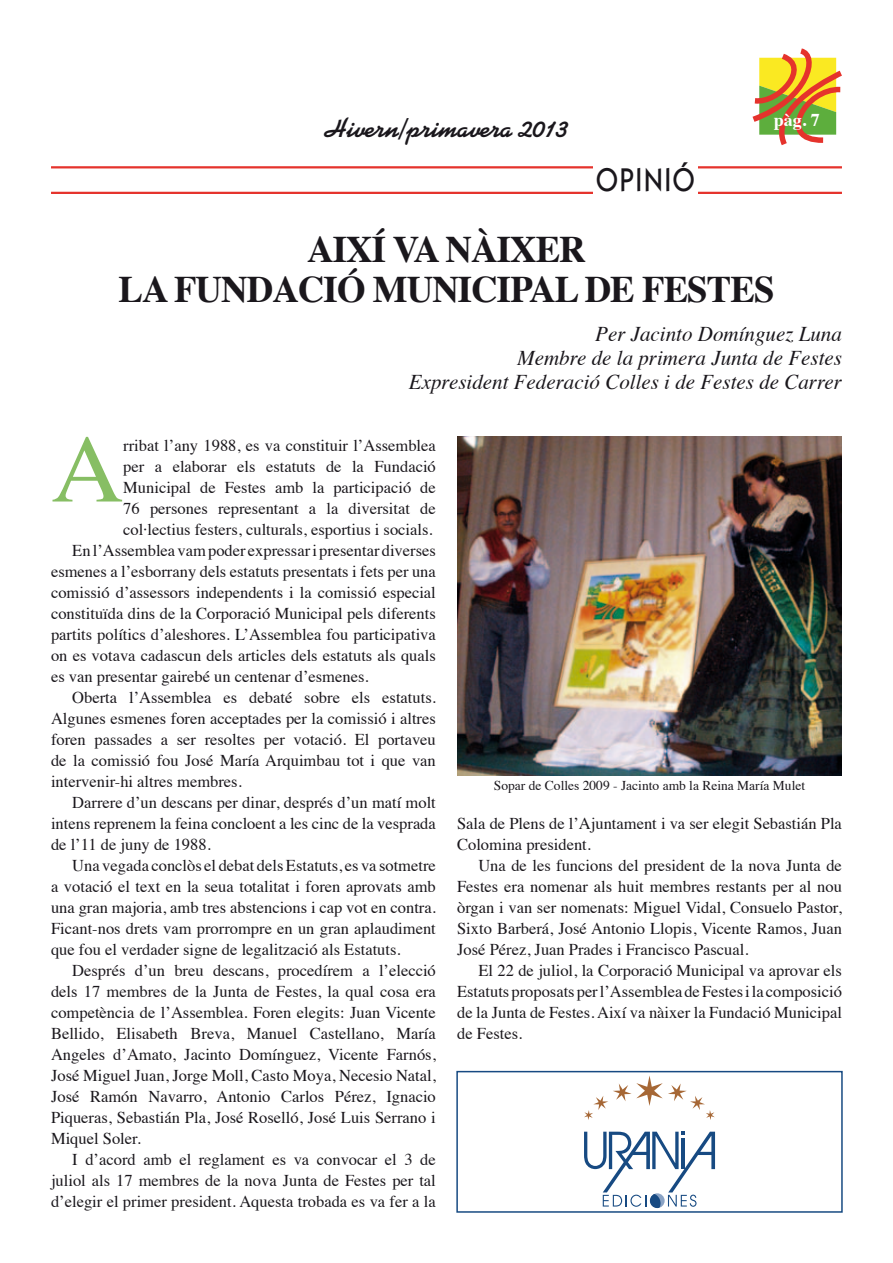
<style>
.page{position:relative;width:893px;height:1263px;background:#fff}
.page>*{position:absolute;margin:0;border:0;box-sizing:border-box;transform-origin:0 0}
.t1{font:96px "Times";color:#87be64;scale:1.05 1}
.t2{font:700 37.5px "Times";letter-spacing:-.025em;color:#1a171c}
.t3{font:500 33px "Itc Kabel";color:#1a171c;scale:.85 1}
.t4{font:700 27px "Kaufmann BT";color:#1a171c}
.t5{font:italic 21px/24px "Times";color:#1a171c;text-align:right}
.t6{font:700 18px "Times";color:#fff}
.t7{font:16.5px/21px "Times";color:#1a171c;text-align:justify}
.t8{font:13.5px "Times";color:#1a171c}
</style>
<div class="page">
<svg style="left:752px;top:48px;width:90px;height:98px"></svg>
<hr style="left:51px;top:166px;width:791px;height:2px;background:#e5332c">
<hr style="left:51px;top:192px;width:791px;height:2px;background:#e5332c">
<div style="left:593px;top:164px;width:104px;height:34px;background:#fff"></div>
<img style="left:457px;top:437px;width:385px;height:338px">
<div style="left:456px;top:1071px;width:387px;height:142px;background:#fff;border:2px solid #174a82"></div>
<svg style="left:584px;top:1076px;width:131px;height:44px"></svg>
<svg style="left:584px;top:1132px;width:131px;height:76px"></svg>
<h3 class="t4" style="left:324px;top:112px;width:247px">Hivern/primavera 2013</h3>
<p class="t6" style="left:774px;top:103px;width:48px">PÀG. 7</p>
<h3 class="t3" style="left:596px;top:161px;width:118px">OPINIÓ</h3>
<h2 class="t2" style="left:307px;top:213px;width:280px">AIXÍ VA NÀIXER</h2>
<h2 class="t2" style="left:119px;top:253px;width:127px">LA FUNDACI</h2>
<h2 class="t2" style="left:337px;top:253px;width:118px">Ó MUNICIPAL</h2>
<h2 class="t2" style="left:585px;top:253px;width:102px">DE FESTES</h2>
<p class="t5" style="left:409px;top:321px;width:434px">Per Jacinto Domínguez Luna<br>Membre de la primera Junta de Festes<br>Expresident Federació Colles i de Festes de Carrer</p>
<h1 class="t1" style="left:51px;top:379px;width:71px">A</h1>
<p class="t7" style="left:123px;top:433px;width:314px">rribat l’any 1988, es va constituir l’Assemblea</p>
<p class="t7" style="left:123px;top:454px;width:314px">per a elaborar els estatuts de la Fundació</p>
<p class="t7" style="left:123px;top:475px;width:314px">Municipal de Festes amb la participació de</p>
<p class="t7" style="left:123px;top:496px;width:314px">76 persones representant a la diversitat de</p>
<p class="t7" style="left:123px;top:517px;width:311px">col·lectius festers, culturals, esportius i socials.</p>
<p class="t7" style="left:72px;top:538px;width:365px">En l’Assemblea vam poder expressar i presentar diverses</p>
<p class="t7" style="left:51px;top:559px;width:386px">esmenes a l’esborrany dels estatuts presentats i fets per una</p>
<p class="t7" style="left:51px;top:580px;width:386px">comissió d’assessors independents i la comissió especial</p>
<p class="t7" style="left:51px;top:601px;width:386px">constituïda dins de la Corporació Municipal pels diferents</p>
<p class="t7" style="left:51px;top:622px;width:386px">partits polítics d’aleshores. L’Assemblea fou participativa</p>
<p class="t7" style="left:51px;top:643px;width:386px">on es votava cadascun dels articles dels estatuts als quals</p>
<p class="t7" style="left:51px;top:664px;width:319px">es van presentar gairebé un centenar d’esmenes.</p>
<p class="t7" style="left:72px;top:685px;width:365px">Oberta l’Assemblea es debaté sobre els estatuts.</p>
<p class="t7" style="left:51px;top:706px;width:386px">Algunes esmenes foren acceptades per la comissió i altres</p>
<p class="t7" style="left:51px;top:727px;width:386px">foren passades a ser resoltes per votació. El portaveu</p>
<p class="t7" style="left:51px;top:748px;width:386px">de la comissió fou José María Arquimbau tot i que van</p>
<p class="t7" style="left:51px;top:769px;width:192px">intervenir-hi altres membres.</p>
<p class="t7" style="left:72px;top:790px;width:365px">Darrere d’un descans per dinar, després d’un matí molt</p>
<p class="t7" style="left:51px;top:811px;width:386px">intens reprenem la feina concloent a les cinc de la vesprada</p>
<p class="t7" style="left:51px;top:832px;width:161px">de l’11 de juny de 1988.</p>
<p class="t7" style="left:72px;top:853px;width:365px">Una vegada conclòs el debat dels Estatuts, es va sotmetre</p>
<p class="t7" style="left:51px;top:874px;width:386px">a votació el text en la seua totalitat i foren aprovats amb</p>
<p class="t7" style="left:51px;top:895px;width:386px">una gran majoria, amb tres abstencions i cap vot en contra.</p>
<p class="t7" style="left:51px;top:916px;width:386px">Ficant-nos drets vam prorrompre en un gran aplaudiment</p>
<p class="t7" style="left:51px;top:937px;width:351px">que fou el verdader signe de legalització als Estatuts.</p>
<p class="t7" style="left:72px;top:958px;width:365px">Després d’un breu descans, procedírem a l’elecció</p>
<p class="t7" style="left:51px;top:979px;width:386px">dels 17 membres de la Junta de Festes, la qual cosa era</p>
<p class="t7" style="left:51px;top:1000px;width:386px">competència de l’Assemblea. Foren elegits: Juan Vicente</p>
<p class="t7" style="left:51px;top:1021px;width:386px">Bellido, Elisabeth Breva, Manuel Castellano, María</p>
<p class="t7" style="left:51px;top:1042px;width:386px">Angeles d’Amato, Jacinto Domínguez, Vicente Farnós,</p>
<p class="t7" style="left:51px;top:1063px;width:386px">José Miguel Juan, Jorge Moll, Casto Moya, Necesio Natal,</p>
<p class="t7" style="left:51px;top:1084px;width:386px">José Ramón Navarro, Antonio Carlos Pérez, Ignacio</p>
<p class="t7" style="left:51px;top:1105px;width:386px">Piqueras, Sebastián Pla, José Roselló, José Luis Serrano i</p>
<p class="t7" style="left:51px;top:1126px;width:91px">Miquel Soler.</p>
<p class="t7" style="left:72px;top:1147px;width:365px">I d’acord amb el reglament es va convocar el 3 de</p>
<p class="t7" style="left:51px;top:1168px;width:386px">juliol als 17 membres de la nova Junta de Festes per tal</p>
<p class="t7" style="left:51px;top:1189px;width:386px">d’elegir el primer president. Aquesta trobada es va fer a la</p>
<p class="t8" style="left:494px;top:773px;width:313px">Sopar de Colles 2009 - Jacinto amb la Reina María Mulet</p>
<p class="t7" style="left:457px;top:811px;width:386px">Sala de Plens de l’Ajuntament i va ser elegit Sebastián Pla<br>Colomina president.</p>
<p class="t7" style="left:457px;top:853px;width:386px;text-indent:21px">Una de les funcions del president de la nova Junta de Festes era nomenar als huit membres restants per al nou òrgan i van ser nomenats: Miguel Vidal, Consuelo Pastor, Sixto Barberá, José Antonio Llopis, Vicente Ramos, Juan José Pérez, Juan Prades i Francisco Pascual.</p>
<p class="t7" style="left:457px;top:958px;width:386px;text-indent:21px">El 22 de juliol, la Corporació Municipal va aprovar els Estatuts proposats per l’Assemblea de Festes i la composició de la Junta de Festes. Així va nàixer la Fundació Municipal de Festes.</p>
</div>
